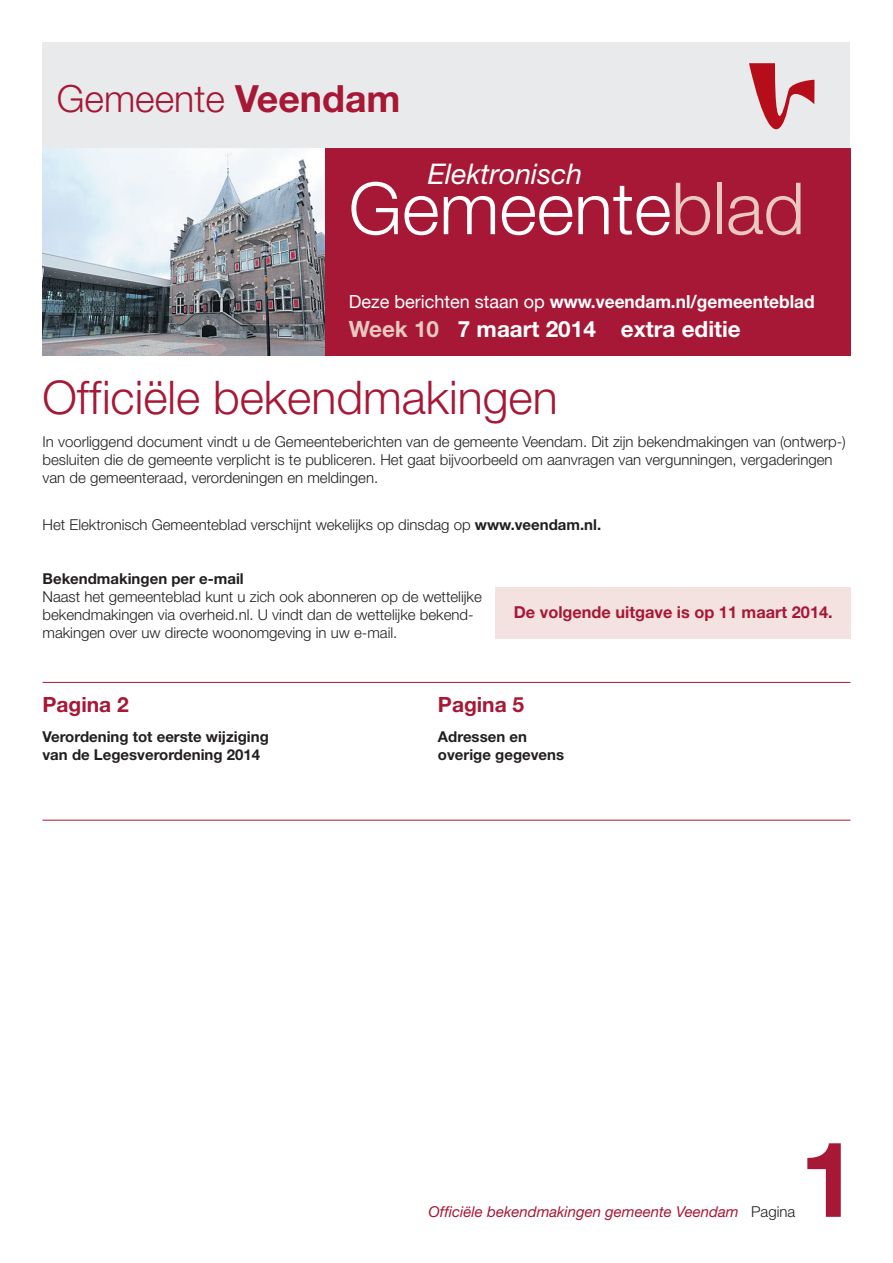
<style>
.page{position:relative;width:893px;height:1263px;background:#fff}
.page>*{position:absolute;margin:0;border:0;box-sizing:border-box;transform-origin:0 0}
.t1{font:700 105px "Helvetica Neue LT Std";color:#a61836}
.t2{font:300 72px "Helvetica Neue LT Std";color:#fff}
.t3{font:300 46.5px "Helvetica Neue LT Std";color:#a61836}
.t4{font:300 37.5px "Helvetica Neue LT Std";color:#a61836}
.t5{font:italic 28.5px "Helvetica Neue LT Std";color:#fff}
.t6{font:700 22.5px "Helvetica Neue LT Std";color:#fff}
.t7{font:700 21px "Helvetica Neue LT Std";color:#a61836}
.t8{font:700 18px "Helvetica Neue LT Std";color:#fff;scale:.96 1}
.t9{font:700 16.5px "Helvetica Neue LT Std";color:#a61836}
.t10{font:300 15px/18px "Helvetica Neue LT Std";color:#231f20}
.t11{font:700 15px "Helvetica Neue LT Std";color:#231f20}
.t12{font:italic 15px "Helvetica Neue LT Std";color:#a61836}
.s1{font-weight:700}
.s2{color:#e9c7c3}
.s3{font-family:"Helvetica Neue";font-weight:400}
.s4{font-weight:300;font-style:normal;color:#231f20}
</style>
<div class="page">
<div style="left:43px;top:43px;width:807px;height:106px;background:#e9eaeb"></div>
<div style="left:43px;top:149px;width:807px;height:207px;background:#a61836"></div>
<hr style="left:43px;top:682px;width:807px;height:1px;background:#a61836">
<svg style="left:749px;top:63px;width:65px;height:66px"></svg>
<hr style="left:43px;top:820px;width:807px;height:1px;background:#a61836">
<div style="left:495px;top:587px;width:355px;height:52px;background:#f3e2df"></div>
<img style="left:43px;top:149px;width:282px;height:207px">
<h3 class="t4" style="left:57px;top:85px;width:345px">Gemeente <span class="s1">Veendam</span></h3>
<h3 class="t5" style="left:428px;top:164px;width:156px">Elektronisch</h3>
<h2 class="t2" style="left:349px;top:183px;width:458px">Gemeente<span class="s2">blad</span></h2>
<p class="t8" style="left:349px;top:295px;width:487px"><span class="s3">Deze berichten staan op</span> www.veendam.nl/gemeenteblad</p>
<h3 class="t6" style="left:349px;top:321px;width:394px"><span class="s2">Week 10</span> 7 maart 2014 extra editie</h3>
<h3 class="t3" style="left:43px;top:381px;width:517px">Officiële bekendmakingen</h3>
<p class="t10" style="left:43px;top:434px;width:805px">In voorliggend document vindt u de Gemeenteberichten van de gemeente Veendam. Dit zijn bekendmakingen van (ontwerp-) besluiten die de gemeente verplicht is te publiceren. Het gaat bijvoorbeeld om aanvragen van vergunningen, vergaderingen van de gemeenteraad, verordeningen en meldingen.</p>
<p class="t10" style="left:43px;top:517px;width:560px">Het Elektronisch Gemeenteblad verschijnt wekelijks op dinsdag op <span class="s1">www.veendam.nl.</span></p>
<p class="t11" style="left:43px;top:574px;width:203px">Bekendmakingen per e-mail</p>
<p class="t10" style="left:43px;top:589px;width:441px">Naast het gemeenteblad kunt u zich ook abonneren op de wettelijke bekendmakingen via overheid.nl. U vindt dan de wettelijke bekend&shy;makingen over uw directe woonomgeving in uw e-mail.</p>
<p class="t9" style="left:514px;top:606px;width:320px">De volgende uitgave is op 11 maart 2014.</p>
<h3 class="t7" style="left:43px;top:697px;width:88px">Pagina 2</h3>
<h3 class="t7" style="left:438px;top:697px;width:88px">Pagina 5</h3>
<p class="t11" style="left:43px;top:731px;width:228px">Verordening tot eerste wijziging</p>
<p class="t11" style="left:438px;top:731px;width:90px">Adressen en</p>
<p class="t11" style="left:43px;top:749px;width:219px">van de Legesverordening 2014</p>
<p class="t11" style="left:438px;top:749px;width:128px">overige gegevens</p>
<p class="t12" style="left:429px;top:1206px;width:368px">Officiële bekendmakingen gemeente Veendam <span class="s4">Pagina</span></p>
<h1 class="t1" style="left:800px;top:1142px;width:60px">1</h1>
</div>
